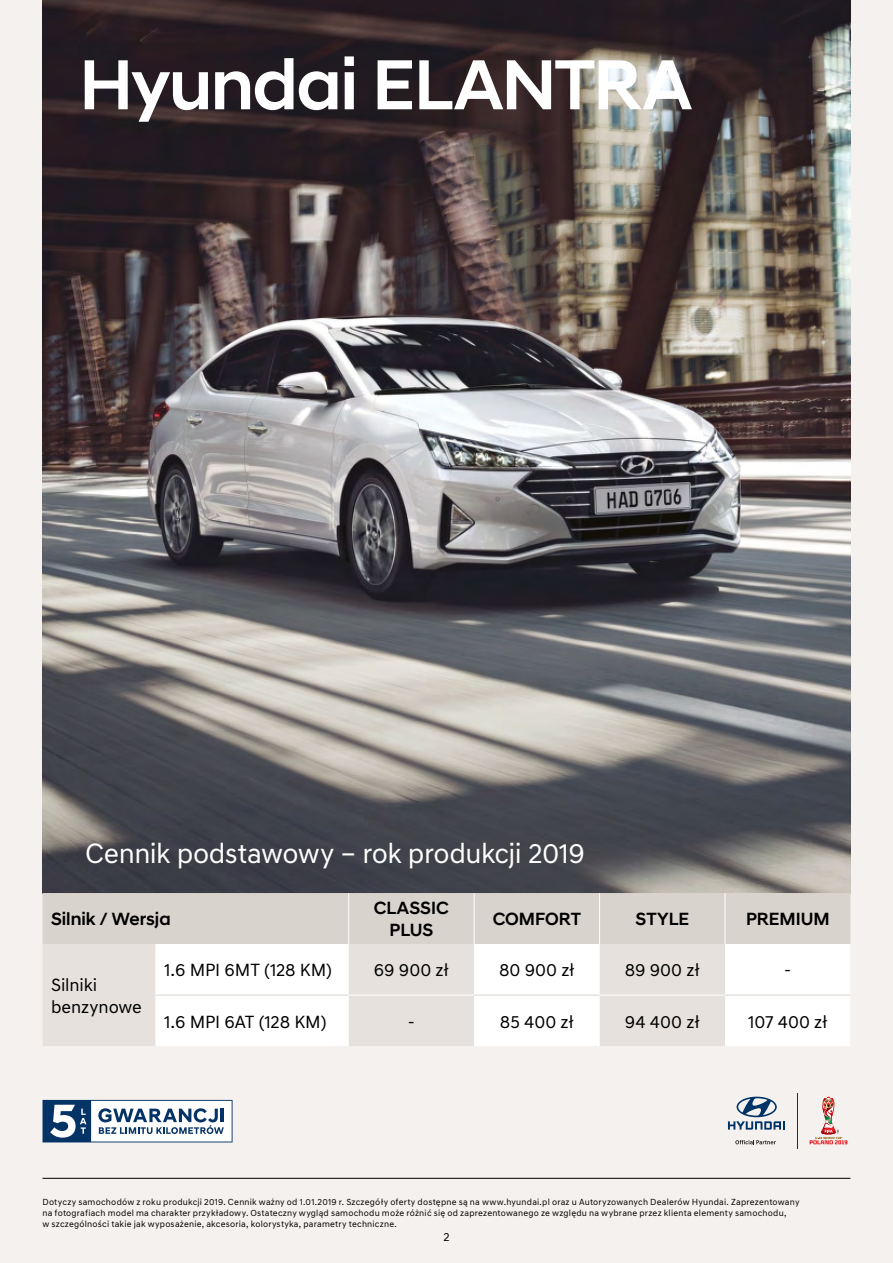
<style>
.page{position:relative;width:893px;height:1263px;background:#f4f1ef}
.page>*{position:absolute;margin:0;border:0;box-sizing:border-box;transform-origin:0 0}
.t1{font:500 72px "Hyundai Sans Head";letter-spacing:-.02em;color:#fff}
.t2{font:28.5px "Hyundai Sans Text";letter-spacing:-.02em;color:#fff}
.t3{font:18px/21.6px "Hyundai Sans Text";letter-spacing:-.005em;color:#000}
.t4{font:500 18px/21.6px "Hyundai Sans Head";color:#000;text-align:center}
.t5{font:12px "Hyundai Sans Text";color:#000}
.t6{font:9px/10.8px "Hyundai Sans Text";letter-spacing:.025em;color:#000}
</style>
<div class="page">
<img style="left:43px;top:0;width:807px;height:893px">
<div style="left:43px;top:893px;width:807px;height:51px;background:#d9d3cd"></div>
<div style="left:43px;top:944px;width:112px;height:102px;background:#e6e1dd"></div>
<svg style="left:156px;top:944px;width:694px;height:102px;fill:#fff"></svg>
<hr style="left:348px;top:893px;width:1px;height:51px;background:#fff">
<hr style="left:474px;top:893px;width:1px;height:51px;background:#fff">
<hr style="left:599px;top:893px;width:1px;height:51px;background:#fff">
<hr style="left:725px;top:893px;width:1px;height:51px;background:#fff">
<hr style="left:156px;top:995px;width:193px;height:1px;background:#d9d3cd">
<hr style="left:474px;top:995px;width:126px;height:1px;background:#d9d3cd">
<hr style="left:725px;top:995px;width:125px;height:1px;background:#d9d3cd">
<hr style="left:349px;top:995px;width:125px;height:1px;background:#fff">
<hr style="left:600px;top:995px;width:125px;height:1px;background:#fff">
<hr style="left:43px;top:1178px;width:807px;height:1px;background:#000">
<svg style="left:728px;top:1093px;width:120px;height:56px"></svg>
<svg style="left:43px;top:1100px;width:190px;height:42px"></svg>
<h1 class="t1" style="left:79px;top:42px;width:614px">Hyundai ELANTRA</h1>
<h2 class="t2" style="left:85px;top:836px;width:502px">Cennik podstawowy – rok produkcji 2019</h2>
<h3 class="t4" style="left:51px;top:908px;width:121px">Silnik / Wersja</h3>
<h3 class="t4" style="left:374px;top:897px;width:76px">CLASSIC<br>PLUS</h3>
<h3 class="t4" style="left:493px;top:908px;width:90px">COMFORT</h3>
<h3 class="t4" style="left:636px;top:908px;width:55px">STYLE</h3>
<h3 class="t4" style="left:746px;top:908px;width:85px">PREMIUM</h3>
<h3 class="t3" style="left:51px;top:974px;width:92px">Silniki benzynowe</h3>
<h3 class="t3" style="left:164px;top:959px;width:170px">1.6 MPI 6MT (128 KM)</h3>
<h3 class="t3" style="left:374px;top:959px;width:76px">69 900 zł</h3>
<h3 class="t3" style="left:499px;top:959px;width:77px">80 900 zł</h3>
<h3 class="t3" style="left:625px;top:959px;width:77px">89 900 zł</h3>
<h3 class="t3" style="left:784px;top:959px;width:9px">-</h3>
<h3 class="t3" style="left:164px;top:1010px;width:164px">1.6 MPI 6AT (128 KM)</h3>
<h3 class="t3" style="left:408px;top:1010px;width:9px">-</h3>
<h3 class="t3" style="left:500px;top:1010px;width:76px">85 400 zł</h3>
<h3 class="t3" style="left:625px;top:1010px;width:76px">94 400 zł</h3>
<h3 class="t3" style="left:748px;top:1010px;width:81px">107 400 zł</h3>
<p class="t6" style="left:43px;top:1197px;width:758px">Dotyczy samochodów z roku produkcji 2019. Cennik ważny od 1.01.2019 r. Szczegóły oferty dostępne są na www.hyundai.pl oraz u Autoryzowanych Dealerów Hyundai. Zaprezentowany na fotografiach model ma charakter przykładowy. Ostateczny wygląd samochodu może różnić się od zaprezentowanego ze względu na wybrane przez klienta elementy samochodu,<br>w szczególności takie jak wyposażenie, akcesoria, kolorystyka, parametry techniczne.</p>
<h3 class="t5" style="left:443px;top:1230px;width:8px">2</h3>
</div>
